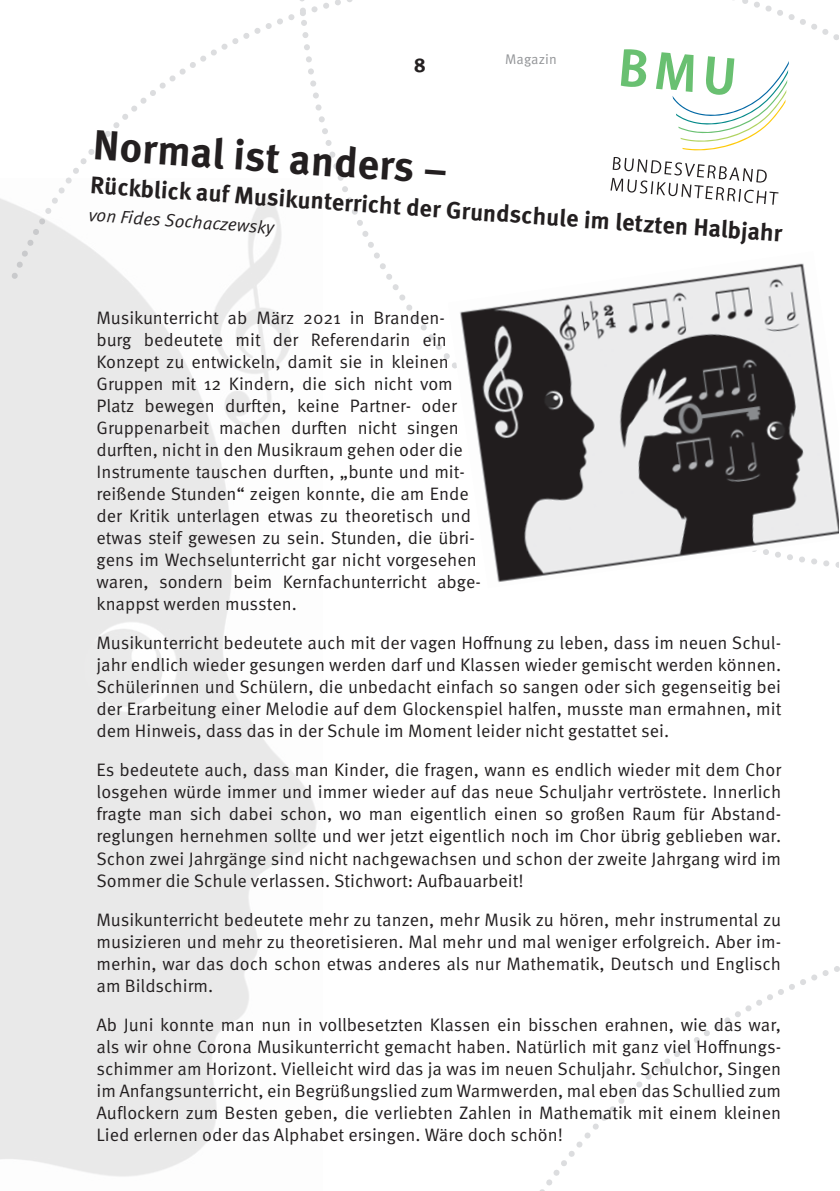
<style>
.page{position:relative;width:840px;height:1191px;background:#fff}
.page>*{position:absolute;margin:0;border:0;box-sizing:border-box;transform-origin:0 0}
.t1{font:700 42px "Meta OT";color:#231f20}
.t2{font:700 24px "Meta OT";color:#231f20}
.t3{font:700 20px "Meta OT";color:#231f20}
.t4{font:18px/22px "Meta OT Norm";color:#231f20;text-align:justify}
.t5{font:18px "Meta OT Norm Ita";color:#231f20}
.t6{font:14px "Meta OT Norm";letter-spacing:.005em;color:#939598}
</style>
<div class="page">
<svg style="left:66px;top:14px;width:229px;height:165px"></svg>
<svg style="left:300px;top:0;width:538px;height:359px"></svg>
<svg style="left:540px;top:966px;width:299px;height:225px"></svg>
<img style="left:447px;top:251px;width:391px;height:331px">
<img style="left:838px;top:35px;width:1px;height:533px">
<svg style="left:602px;top:36px;width:196px;height:179px"></svg>
<p class="t3" style="left:413px;top:52px;width:14px">8</p>
<p class="t6" style="left:505px;top:51px;width:53px">Magazin</p>
<h1 class="t1" style="left:95px;top:118px;width:356px;rotate:4deg">Normal ist anders –</h1>
<h2 class="t2" style="left:91px;top:170px;width:694px;rotate:4deg">Rückblick auf Musikunterricht der Grundschule im letzten Halbjahr</h2>
<p class="t5" style="left:89px;top:204px;width:187px;rotate:4deg">von Fides Sochaczewsky</p>
<p class="t4" style="left:96px;top:307px;width:386px;text-align:left">Musikunterricht ab März 2021 in Branden&shy;burg bedeutete mit der Referendarin ein Konzept zu entwickeln, damit sie in kleinen Gruppen mit 12 Kindern, die sich nicht vom Platz bewegen durften, keine Partner- oder Gruppenarbeit machen durften nicht singen durften, nicht in den Musikraum gehen oder die Instrumente tauschen durften, „bunte und mit&shy;reißende Stunden“ zeigen konnte, die am Ende der Kritik unterlagen etwas zu theoretisch und etwas steif gewesen zu sein. Stunden, die übri&shy;gens im Wechselunterricht gar nicht vorgesehen waren, sondern beim Kernfachunterricht abge&shy;knappst werden mussten.</p>
<p class="t4" style="left:96px;top:632px;width:686px">Musikunterricht bedeutete auch mit der vagen Hoffnung zu leben, dass im neuen Schul&shy;jahr endlich wieder gesungen werden darf und Klassen wieder gemischt werden können.<br>Schülerinnen und Schülern, die unbedacht einfach so sangen oder sich gegenseitig bei der Erarbeitung einer Melodie auf dem Glockenspiel halfen, musste man ermahnen, mit dem Hinweis, dass das in der Schule im Moment leider nicht gestattet sei.</p>
<p class="t4" style="left:96px;top:759px;width:686px">Es bedeutete auch, dass man Kinder, die fragen, wann es endlich wieder mit dem Chor losgehen würde immer und immer wieder auf das neue Schuljahr vertröstete. Innerlich fragte man sich dabei schon, wo man eigentlich einen so großen Raum für Abstand&shy;reglungen hernehmen sollte und wer jetzt eigentlich noch im Chor übrig geblieben war.<br>Schon zwei Jahrgänge sind nicht nachgewachsen und schon der zweite Jahrgang wird im Sommer die Schule verlassen. Stichwort: Aufbauarbeit!</p>
<p class="t4" style="left:96px;top:908px;width:685px">Musikunterricht bedeutete mehr zu tanzen, mehr Musik zu hören, mehr instrumental zu musizieren und mehr zu theoretisieren. Mal mehr und mal weniger erfolgreich. Aber im&shy;merhin, war das doch schon etwas anderes als nur Mathematik, Deutsch und Englisch am Bildschirm.</p>
<p class="t4" style="left:96px;top:1013px;width:686px">Ab Juni konnte man nun in vollbesetzten Klassen ein bisschen erahnen, wie das war, als wir ohne Corona Musikunterricht gemacht haben. Natürlich mit ganz viel Hoffnungs&shy;schimmer am Horizont. Vielleicht wird das ja was im neuen Schuljahr. Schulchor, Singen im Anfangsunterricht, ein Begrüßungslied zum Warmwerden, mal eben das Schullied zum Auflockern zum Besten geben, die verliebten Zahlen in Mathematik mit einem kleinen Lied erlernen oder das Alphabet ersingen. Wäre doch schön!</p>
</div>
